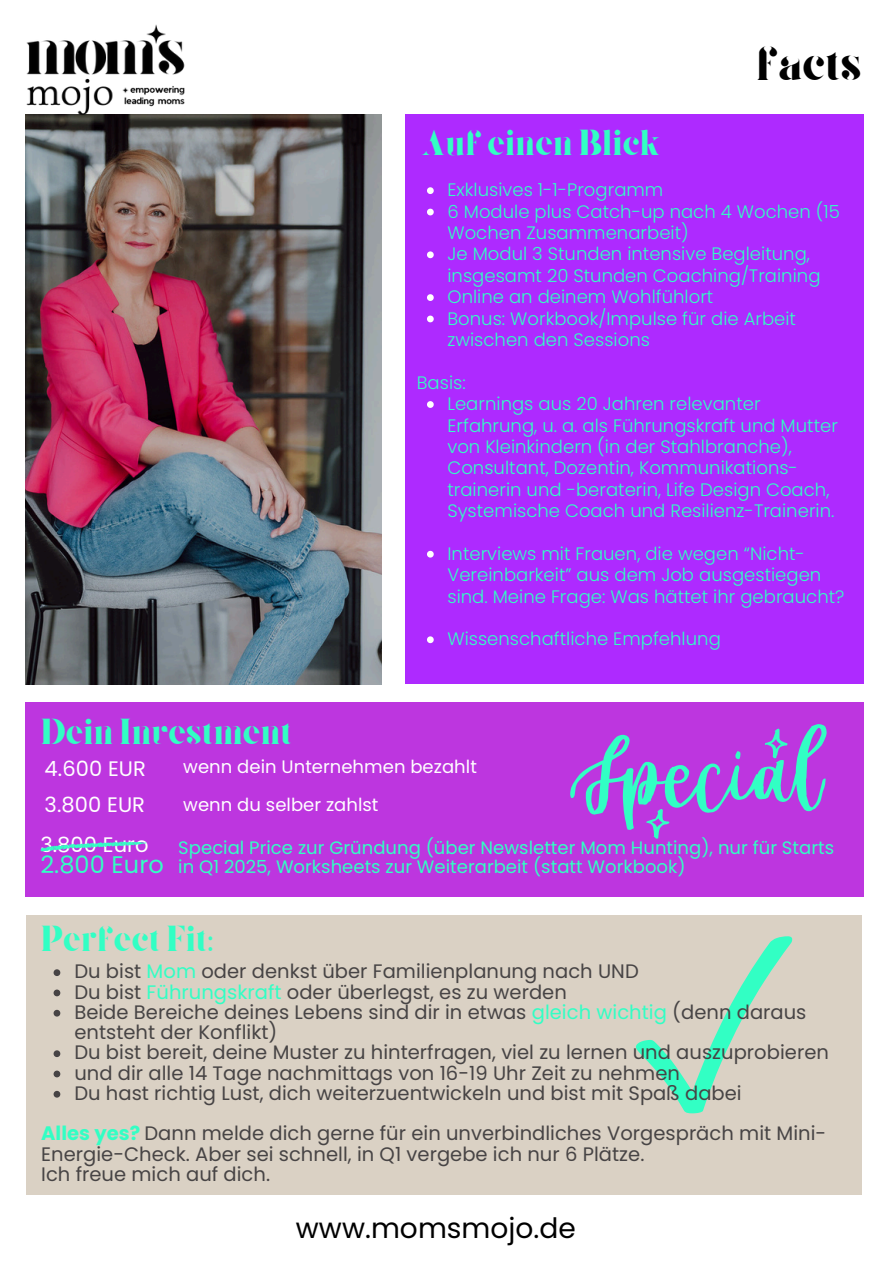
<style>
.page{position:relative;width:894px;height:1264px;background:#fff}
.page>*{position:absolute;margin:0;border:0;box-sizing:border-box;transform-origin:0 0}
.t1{font:48.3px "Giaza Stencil";color:#000}
.t2{font:36px "Giaza Stencil";letter-spacing:.005em;color:#32ffc4}
.t3{font:28.05px "Poppins";color:#000}
.t4{font:24px "Poppins";letter-spacing:.005em;color:#32ffc4}
.t5{font:21px "Poppins";letter-spacing:.005em;color:#fff}
.t6{font:19.5px/20.2px "Poppins";color:#474445}
.t7{font:300 18px/21.3px "Poppins";color:#32ffc4}
.t8{font:18px "Poppins";color:#32ffc4}
.t9{font:18px "Poppins";color:#fff}
.s1{color:#32ffc4}
.s2{font-weight:700;color:#32ffc4}
</style>
<div class="page">
<div style="left:404px;top:114px;width:459px;height:570px;background:#ae2aff"></div>
<div style="left:26px;top:914px;width:835px;height:280px;background:#dad1c4"></div>
<img style="left:26px;top:114px;width:355px;height:570px">
<div style="left:26px;top:702px;width:837px;height:194px;background:#bd36df"></div>
<svg style="left:40px;top:841px;width:106px;height:11px"></svg>
<svg style="left:636px;top:936px;width:156px;height:176px"></svg>
<svg style="left:54px;top:969px;width:6px;height:7px"></svg>
<svg style="left:54px;top:989px;width:6px;height:7px"></svg>
<svg style="left:54px;top:1009px;width:6px;height:7px"></svg>
<svg style="left:54px;top:1050px;width:6px;height:7px"></svg>
<svg style="left:54px;top:1070px;width:6px;height:7px"></svg>
<svg style="left:54px;top:1090px;width:6px;height:7px"></svg>
<img style="left:26px;top:24px;width:161px;height:93px">
<svg style="left:570px;top:724px;width:256px;height:114px"></svg>
<svg style="left:427px;top:187px;width:6px;height:7px"></svg>
<svg style="left:427px;top:209px;width:6px;height:6px"></svg>
<svg style="left:427px;top:251px;width:6px;height:7px"></svg>
<svg style="left:427px;top:294px;width:6px;height:7px"></svg>
<svg style="left:427px;top:315px;width:6px;height:7px"></svg>
<svg style="left:427px;top:401px;width:6px;height:7px"></svg>
<svg style="left:427px;top:551px;width:6px;height:6px"></svg>
<svg style="left:427px;top:636px;width:6px;height:7px"></svg>
<p class="t2" style="left:420px;top:128px;width:241px">Auf einenBlick</p>
<p class="t1" style="left:756px;top:44px;width:107px">facts</p>
<p class="t2" style="left:40px;top:716px;width:253px">Dein Investment</p>
<h5 class="t7" style="left:447px;top:179px;width:217px">Exklusives 1-1-Programm</h5>
<p class="t7" style="left:447px;top:201px;width:394px">6 Module plus Catch-up nach 4 Wochen (15<br>Wochen Zusammenarbeit)</p>
<h6 class="t7" style="left:447px;top:243px;width:374px">Je Modul 3 Stunden intensive Begleitung, insgesamt 20 Stunden Coaching/Training</h6>
<p class="t7" style="left:447px;top:286px;width:267px">Online an deinem Wohlfühlort</p>
<p class="t7" style="left:447px;top:307px;width:350px">Bonus: Workbook/Impulse für die Arbeit zwischen den Sessions</p>
<p class="t7" style="left:416px;top:372px;width:50px">Basis:</p>
<h4 class="t7" style="left:447px;top:393px;width:392px">Learnings aus 20 Jahren relevanter Erfahrung, u. a. als Führungskraft und Mutter von Kleinkindern (in der Stahlbranche), Consultant, Dozentin, Kommunikations&shy;trainerin und -beraterin, Life Design Coach, Systemische Coach und Resilienz-Trainerin.</h4>
<h2 class="t7" style="left:447px;top:543px;width:398px">Interviews mit Frauen, die wegen “Nicht-<br>Vereinbarkeit” aus dem Job ausgestiegen sind. Meine Frage: Was hättet ihr gebraucht?</h2>
<p class="t7" style="left:447px;top:628px;width:275px">Wissenschaftliche Empfehlung</p>
<p class="t5" style="left:45px;top:753px;width:103px">4.600 EUR</p>
<p class="t9" style="left:183px;top:754px;width:295px">wenn dein Unternehmen bezahlt</p>
<p class="t5" style="left:45px;top:789px;width:102px">3.800 EUR</p>
<p class="t9" style="left:183px;top:792px;width:197px">wenn du selber zahlst</p>
<p class="t5" style="left:40px;top:829px;width:110px">3.800 Euro</p>
<h2 class="t4" style="left:40px;top:847px;width:125px">2.800 Euro</h2>
<p class="t8" style="left:178px;top:834px;width:657px">Special Price zur Gründung (über Newsletter Mom Hunting), nur für Starts</p>
<h5 class="t8" style="left:178px;top:853px;width:508px">in Q1 2025, Worksheets zur Weiterarbeit (statt Workbook)</h5>
<p class="t2" style="left:40px;top:924px;width:174px">Perfect Fit:</p>
<p class="t6" style="left:74px;top:961px;width:565px">Du bist <span class="s1">Mom</span> oder denkst über Familienplanung nach UND</p>
<h1 class="t6" style="left:74px;top:981px;width:494px">Du bist <span class="s1">Führungskraft</span> oder überlegst, es zu werden</h1>
<h2 class="t6" style="left:74px;top:1001px;width:733px">Beide Bereiche deines Lebens sind dir in etwas <span class="s1">gleich wichtig</span> (denn daraus entsteht der Konflikt)</h2>
<p class="t6" style="left:74px;top:1042px;width:755px">Du bist bereit, deine Muster zu hinterfragen, viel zu lernen und auszuprobieren</p>
<p class="t6" style="left:74px;top:1062px;width:607px">und dir alle 14 Tage nachmittags von 16-19 Uhr Zeit zu nehmen</p>
<p class="t6" style="left:74px;top:1082px;width:668px">Du hast richtig Lust, dich weiterzuentwickeln und bist mit Spaß dabei</p>
<p class="t6" style="left:41px;top:1123px;width:786px"><span class="s2">Alles yes?</span> Dann melde dich gerne für ein unverbindliches Vorgespräch mit Mini-<br>Energie-Check. Aber sei schnell, in Q1 vergebe ich nur 6 Plätze.<br>Ich freue mich auf dich.</p>
<p class="t3" style="left:296px;top:1208px;width:281px">www.momsmojo.de</p>
</div>
